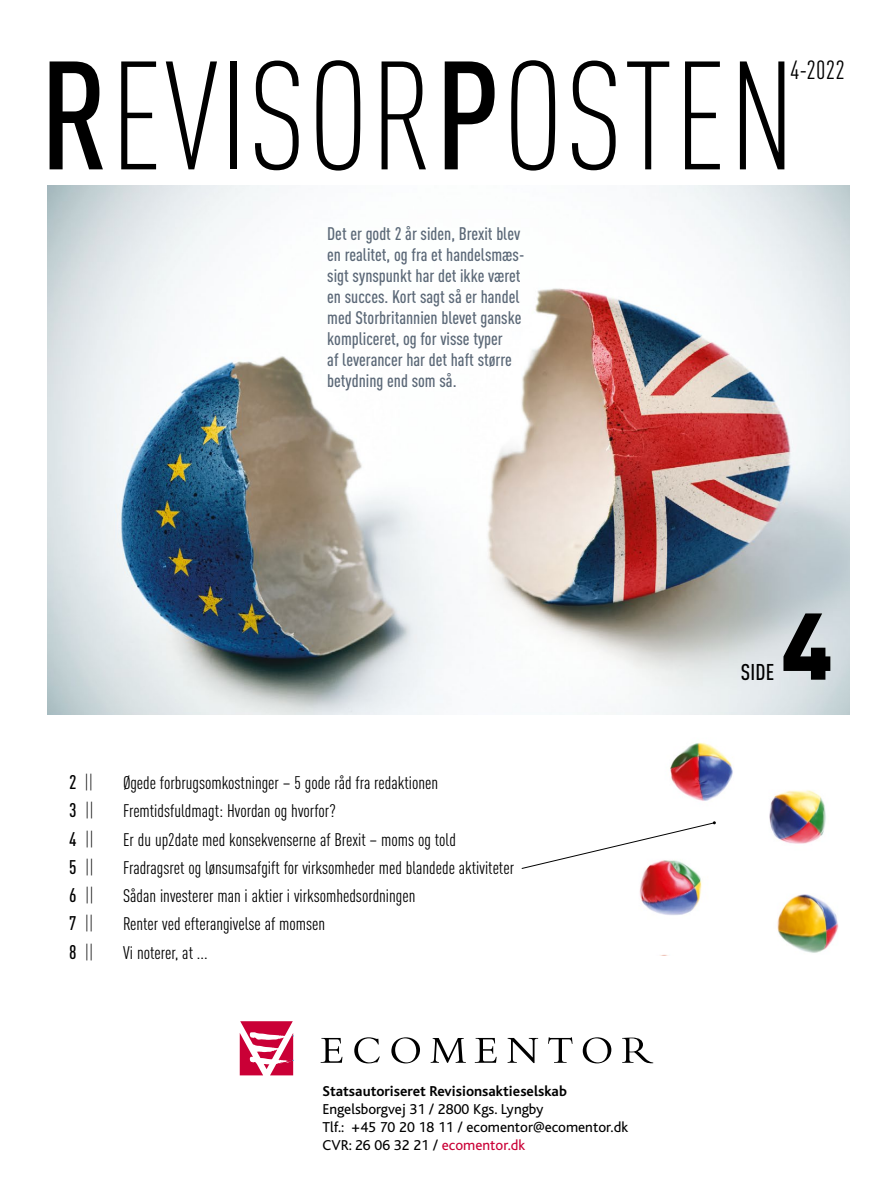
<style>
.page{position:relative;width:893px;height:1191px;background:#fff}
.page>*{position:absolute;margin:0;border:0;box-sizing:border-box;transform-origin:0 0}
.t1{font:300 condensed 151.5px "DIN Pro";letter-spacing:.01em;color:#000}
.t2{font:900 93px "DIN Pro";color:#000}
.t3{font:condensed 25.95px "DIN Pro";color:#000}
.t4{font:500 condensed 22.5px "DIN Pro";color:#000}
.t5{font:300 condensed 19.5px "DIN Pro";color:#000}
.t6{font:condensed 18px "DIN Pro";color:#000}
.t7{font:500 condensed 18px/21px "DINOT";color:#5b6877}
.t8{font:15px/18px "Bliss";color:#000}
.s1{font-weight:500}
.s2{font-weight:700}
.s3{color:#ca0036}
</style>
<div class="page">
<img style="left:48px;top:186px;width:802px;height:528px">
<img style="left:639px;top:742px;width:200px;height:213px">
<svg style="left:521px;top:821px;width:195px;height:48px"></svg>
<svg style="left:240px;top:1021px;width:54px;height:54px"></svg>
<svg style="left:321px;top:1038px;width:21px;height:24px"></svg>
<svg style="left:354px;top:1037px;width:26px;height:26px"></svg>
<svg style="left:391px;top:1037px;width:29px;height:26px"></svg>
<svg style="left:432px;top:1038px;width:32px;height:24px"></svg>
<svg style="left:475px;top:1038px;width:22px;height:24px"></svg>
<svg style="left:508px;top:1038px;width:30px;height:25px"></svg>
<svg style="left:548px;top:1037px;width:25px;height:25px"></svg>
<svg style="left:583px;top:1037px;width:28px;height:26px"></svg>
<svg style="left:622px;top:1037px;width:31px;height:26px"></svg>
<p class="t1" style="left:40px;top:9px;width:757px"><span class="s1">R</span>EVISOR<span class="s1">P</span>OSTEN</p>
<p class="t3" style="left:790px;top:52px;width:56px">4-2022</p>
<p class="t7" style="left:327px;top:223px;width:199px">Det er godt 2 år siden, Brexit blev en realitet, og fra et handelsmæs&shy;sigt synspunkt har det ikke været en succes. Kort sagt så er handel med Storbritannien blevet ganske kompliceret, og for visse typer<br>af leverancer har det haft større betydning end som så.</p>
<p class="t5" style="left:69px;top:768px;width:26px"><span class="s1">2</span> ||</p>
<p class="t6" style="left:123px;top:769px;width:317px">Øgede forbrugsomkostninger – 5 gode råd fra redaktionen</p>
<p class="t5" style="left:69px;top:796px;width:26px"><span class="s1">3</span> ||</p>
<p class="t6" style="left:123px;top:798px;width:214px">Fremtidsfuldmagt: Hvordan og hvorfor?</p>
<p class="t5" style="left:69px;top:825px;width:26px"><span class="s1">4</span> ||</p>
<p class="t6" style="left:123px;top:826px;width:334px">Er du up2date med konsekvenserne af Brexit – moms og told</p>
<p class="t5" style="left:69px;top:853px;width:26px"><span class="s1">5</span> ||</p>
<p class="t6" style="left:123px;top:854px;width:392px">Fradragsret og lønsumsafgift for virksomheder med blandede aktiviteter</p>
<p class="t5" style="left:69px;top:881px;width:26px"><span class="s1">6</span> ||</p>
<p class="t6" style="left:123px;top:882px;width:294px">Sådan investerer man i aktier i virksomhedsordningen</p>
<p class="t5" style="left:69px;top:909px;width:26px"><span class="s1">7</span> ||</p>
<p class="t6" style="left:123px;top:911px;width:203px">Renter ved efterangivelse af momsen</p>
<p class="t5" style="left:69px;top:938px;width:26px"><span class="s1">8</span> ||</p>
<p class="t6" style="left:123px;top:939px;width:86px">Vi noterer, at ...</p>
<p class="t8" style="left:322px;top:1082px;width:307px"><span class="s2">Statsautoriseret Revisionsaktieselskab </span>Engelsborgvej 31 / 2800 Kgs. Lyngby<br>Tlf.: +45 70 20 18 11 / ecomentor@ecomentor.dk CVR: 26 06 32 21 / <span class="s3">ecomentor.dk</span></p>
<p class="t4" style="left:741px;top:655px;width:35px">SIDE</p>
<p class="t2" style="left:781px;top:566px;width:53px">4</p>
</div>
